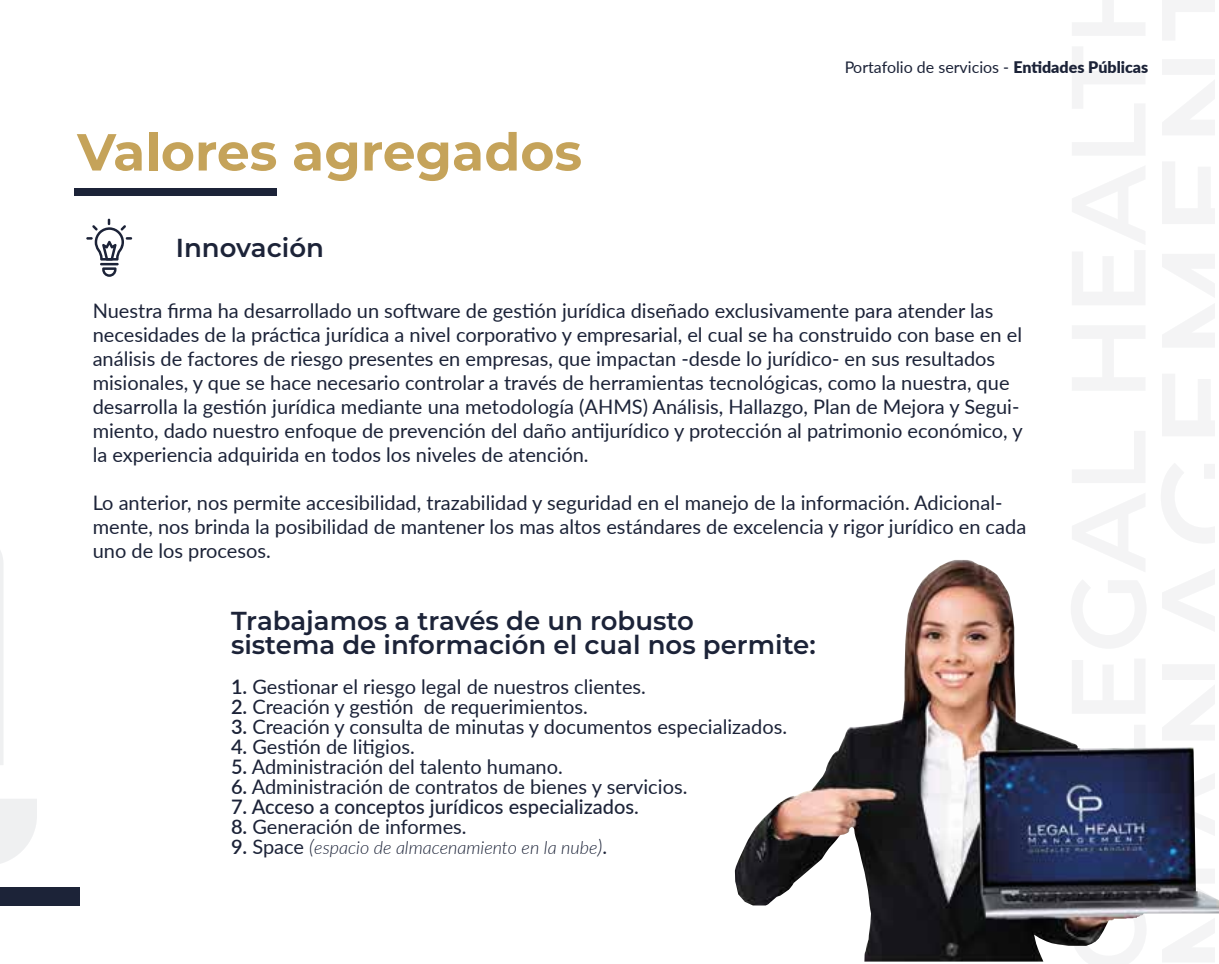
<style>
.page{position:relative;width:1219px;height:964px;background:#fff}
.page>*{position:absolute;margin:0;border:0;box-sizing:border-box;transform-origin:0 0}
.t1{font:700 52px "Montserrat";color:#c5a35a}
.t2{font:600 26px/24px "Montserrat";color:#1c2338}
.t3{font:20px/24px "Lato";color:#1c2338}
.t4{font:500 20px "Lato";color:#1c2338}
.t5{font:italic 300 18px "Lato";color:#1c2338}
.t6{font:16px "Lato";color:#1c2338}
.s1{font-weight:900}
.s2{font-weight:600}
.s3{font-weight:600;font-style:normal;font-size:20px}
.s4{font-weight:400;font-style:normal;font-size:20px}
.s5{font-size:20px}
</style>
<div class="page">
<svg style="left:86px;top:219px;width:46px;height:58px"></svg>
<div style="left:0;top:887px;width:80px;height:19px;background:#1c2338"></div>
<div style="left:75px;top:188px;width:202px;height:8px;background:#1c2338"></div>
<svg style="left:0;top:799px;width:37px;height:65px"></svg>
<svg style="left:0;top:551px;width:3px;height:214px"></svg>
<img style="left:735px;top:560px;width:484px;height:401px">
<h1 class="t1" style="left:77px;top:115px;width:506px">Valores agregados</h1>
<h2 class="t2" style="left:176px;top:234px;width:150px">Innovación</h2>
<p class="t6" style="left:844px;top:56px;width:306px">Portafolio de servicios - <span class="s1">Entidades Públicas</span></p>
<p class="t3" style="left:93px;top:298px;width:931px">Nuestra firma ha desarrollado un software de gestión jurídica diseñado exclusivamente para atender las necesidades de la práctica jurídica a nivel corporativo y empresarial, el cual se ha construido con base en el análisis de factores de riesgo presentes en empresas, que impactan -desde lo jurídico- en sus resultados misionales, y que se hace necesario controlar a través de herramientas tecnológicas, como la nuestra, que desarrolla la gestión jurídica mediante una metodología (AHMS) Análisis, Hallazgo, Plan de Mejora y Segui&shy;miento, dado nuestro enfoque de prevención del daño antijurídico y protección al patrimonio económico, y la experiencia adquirida en todos los niveles de atención.</p>
<p class="t3" style="left:93px;top:490px;width:935px">Lo anterior, nos permite accesibilidad, trazabilidad y seguridad en el manejo de la información. Adicional&shy;mente, nos brinda la posibilidad de mantener los mas altos estándares de excelencia y rigor jurídico en cada uno de los procesos.</p>
<h2 class="t2" style="left:231px;top:607px;width:586px">Trabajamos a través de un robusto<br>sistema de información el cual nos permite:</h2>
<p class="t3" style="left:231px;top:674px;width:416px"><span class="s2">1.</span> Gestionar el riesgo legal de nuestros clientes.</p>
<p class="t3" style="left:231px;top:694px;width:358px"><span class="s2">2.</span> Creación y gestión de requerimientos.</p>
<p class="t3" style="left:231px;top:714px;width:558px"><span class="s2">3.</span> Creación y consulta de minutas y documentos especializados.</p>
<p class="t3" style="left:231px;top:734px;width:185px"><span class="s2">4.</span> Gestión de litigios.</p>
<p class="t3" style="left:231px;top:754px;width:333px"><span class="s2">5.</span> Administración del talento humano.</p>
<p class="t3" style="left:231px;top:774px;width:458px"><span class="s2">6.</span> Administración de contratos de bienes y servicios.</p>
<p class="t4" style="left:231px;top:792px;width:409px"><span class="s2">7.</span> Acceso a conceptos jurídicos especializados.</p>
<p class="t3" style="left:231px;top:814px;width:237px"><span class="s2">8.</span> Generación de informes.</p>
<p class="t5" style="left:231px;top:835px;width:378px"><span class="s3">9.</span> <span class="s4">Space</span> <span class="s5">(</span>espacio de almacenamiento en la nube<span class="s5">)</span><span class="s4">.</span></p>
</div>
